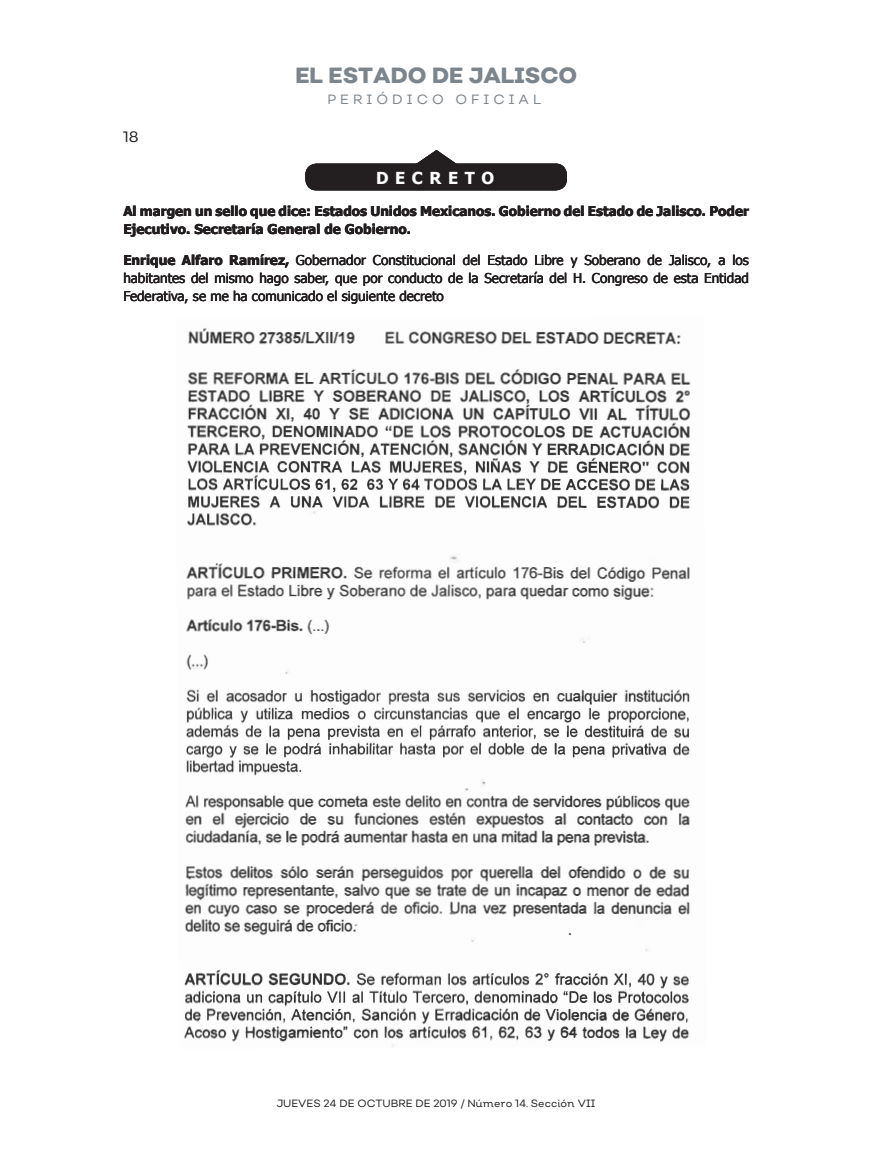
<style>
.page{position:relative;width:872px;height:1149px;background:#fff}
.page>*{position:absolute;margin:0;border:0;box-sizing:border-box;transform-origin:0 0}
.t1{font:800 21.9px "Nutmeg";color:#7c858c}
._02_último_renglón2{font:700 16.5px "Tahoma";letter-spacing:.4em;color:#fff}
.t2{font:15px "Nutmeg";color:#231f20}
._02_último_renglón2-2{font:13.5px/17.9px "Tahoma";color:#231f20;text-align:justify}
._02_último_renglón2-3{font:700 13.5px/17.9px "Tahoma";color:#231f20}
.t3{font:13.35px "Nutmeg";letter-spacing:.3em;color:#7c858c}
.t4{font:10.5px "Nutmeg Headline";color:#231f20}
.s1{font-weight:700}
</style>
<div class="page">
<img style="left:184px;top:395px;width:507px;height:652px">
<img style="left:187px;top:328px;width:504px;height:67px">
<div style="left:306px;top:164px;width:260px;height:26px;background:#231f20;border-radius:10px"></div>
<div style="left:305px;top:163px;width:262px;height:27px;border:1px solid #231f20;border-radius:10px"></div>
<svg style="left:415px;top:150px;width:43px;height:15px"></svg>
<p class="t2" style="left:123px;top:127px;width:17px">18</p>
<h1 class="t1" style="left:295px;top:61px;width:283px">EL ESTADO DE JALISCO</h1>
<p class="t3" style="left:327px;top:91px;width:215px">PERIÓDICO OFICIAL</p>
<p class="_02_último_renglón2" style="left:376px;top:166px;width:120px">DECRETO</p>
<p class="_02_último_renglón2-3" style="left:123px;top:201px;width:627px">Al margen un sello que dice: Estados Unidos Mexicanos. Gobierno del Estado de Jalisco. Poder<br>Ejecutivo. Secretaría General de Gobierno.</p>
<p class="_02_último_renglón2-2" style="left:123px;top:250px;width:627px"><span class="s1">Enrique Alfaro Ramírez,</span> Gobernador Constitucional del Estado Libre y Soberano de Jalisco, a los habitantes del mismo hago saber, que por conducto de la Secretaría del H. Congreso de esta Entidad Federativa, se me ha comunicado el siguiente decreto</p>
<p class="t4" style="left:277px;top:1096px;width:320px">JUEVES 24 DE OCTUBRE DE 2019 / Número 14. Sección VII</p>
</div>
